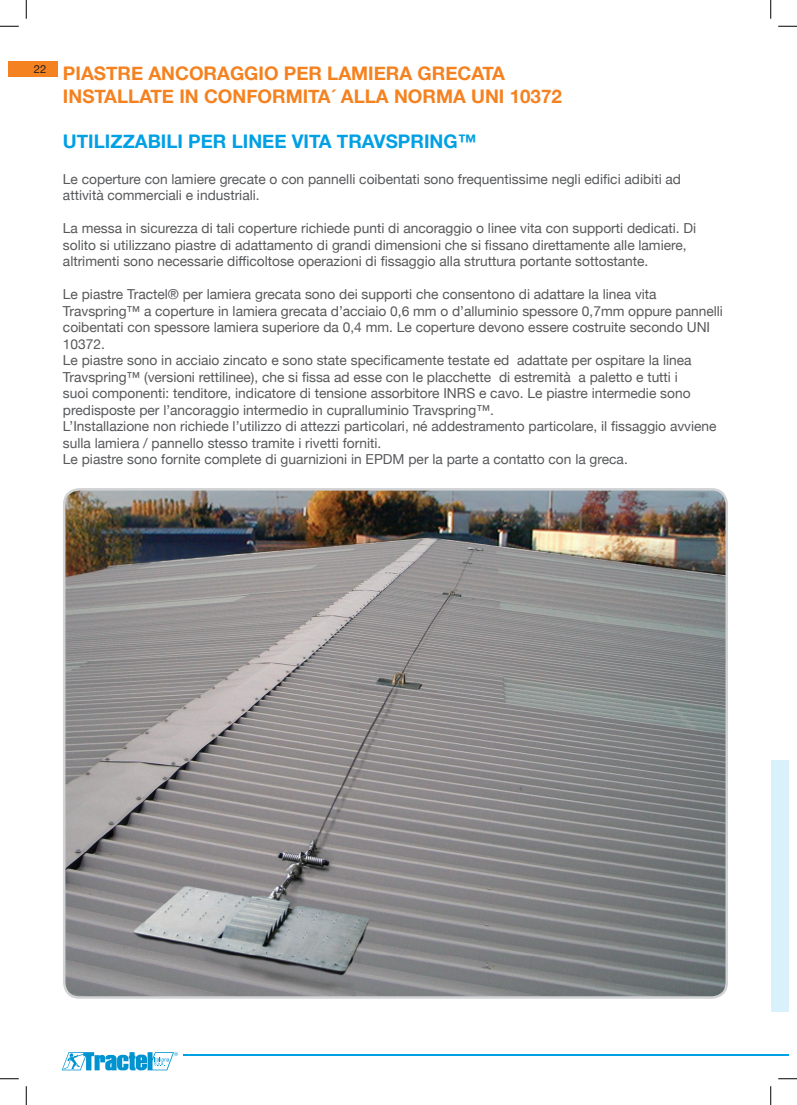
<style>
.page{position:relative;width:797px;height:1105px;background:#fff}
.page>*{position:absolute;margin:0;border:0;box-sizing:border-box;transform-origin:0 0}
.t1{font:700 18.75px/22.5px "Helvetica Neue";color:#f58220}
.t2{font:700 18.75px "Helvetica Neue";color:#00a0e4}
.t3{font:13.75px/16.5px "Helvetica Neue";color:#57585a}
</style>
<div class="page">
<div style="left:770px;top:760px;width:18px;height:251px;background:#d9f1fb"></div>
<hr style="left:183px;top:1054px;width:605px;height:1px;background:#00a0e4">
<svg style="left:62px;top:1052px;width:116px;height:18px"></svg>
<div style="left:9px;top:62px;width:49px;height:15px;background:#f58220"></div>
<svg style="left:63px;top:488px;width:665px;height:511px;background:#8c8b8a"></svg>
<svg style="left:0;top:25px;width:19px;height:2px"></svg>
<svg style="left:778px;top:25px;width:19px;height:2px"></svg>
<svg style="left:0;top:1078px;width:19px;height:1px"></svg>
<svg style="left:778px;top:1078px;width:19px;height:1px"></svg>
<svg style="left:25px;top:0;width:2px;height:19px"></svg>
<svg style="left:25px;top:1086px;width:2px;height:19px"></svg>
<svg style="left:770px;top:0;width:1px;height:19px"></svg>
<svg style="left:770px;top:1086px;width:1px;height:19px"></svg>
<h1 class="t1" style="left:63px;top:61px;width:500px;text-indent:-29px"><sup>22</sup> PIASTRE ANCORAGGIO PER LAMIERA GRECATA<br>INSTALLATE IN CONFORMITA´ ALLA NORMA UNI 10372</h1>
<h1 class="t2" style="left:63px;top:124px;width:415px">UTILIZZABILI PER LINEE VITA TRAVSPRING™</h1>
<p class="t3" style="left:63px;top:170px;width:619px">Le coperture con lamiere grecate o con pannelli coibentati sono frequentissime negli edifici adibiti ad attività commerciali e industriali.</p>
<p class="t3" style="left:63px;top:219px;width:635px">La messa in sicurezza di tali coperture richiede punti di ancoraggio o linee vita con supporti dedicati. Di solito si utilizzano piastre di adattamento di grandi dimensioni che si fissano direttamente alle lamiere, altrimenti sono necessarie difficoltose operazioni di fissaggio alla struttura portante sottostante.</p>
<p class="t3" style="left:63px;top:285px;width:661px">Le piastre Tractel® per lamiera grecata sono dei supporti che consentono di adattare la linea vita Travspring™ a coperture in lamiera grecata d’acciaio 0,6 mm o d’alluminio spessore 0,7mm oppure pannelli coibentati con spessore lamiera superiore da 0,4 mm. Le coperture devono essere costruite secondo UNI 10372.<br>Le piastre sono in acciaio zincato e sono state specificamente testate ed adattate per ospitare la linea Travspring™ (versioni rettilinee), che si fissa ad esse con le placchette di estremità a paletto e tutti i<br>suoi componenti: tenditore, indicatore di tensione assorbitore INRS e cavo. Le piastre intermedie sono predisposte per l’ancoraggio intermedio in cupralluminio Travspring™.<br>L’Installazione non richiede l’utilizzo di attezzi particolari, né addestramento particolare, il fissaggio avviene sulla lamiera / pannello stesso tramite i rivetti forniti.<br>Le piastre sono fornite complete di guarnizioni in EPDM per la parte a contatto con la greca.</p>
</div>
